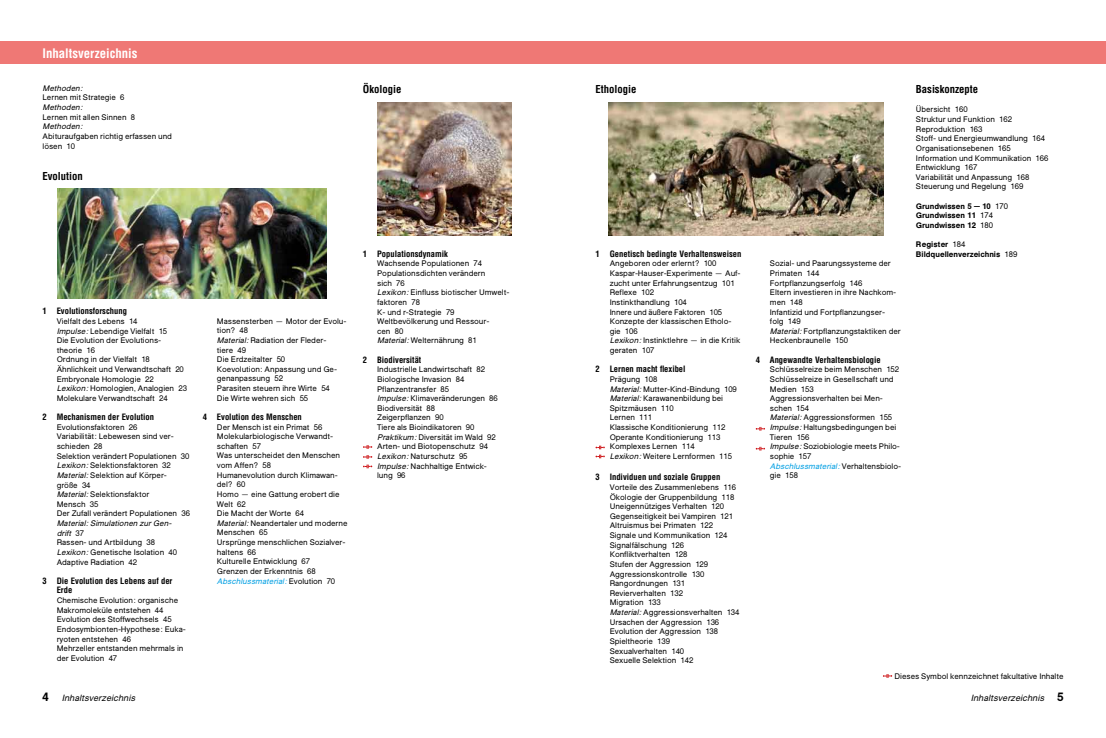
<style>
.page{position:relative;width:1106px;height:738px;background:#fff}
.page>*{position:absolute;margin:0;border:0;box-sizing:border-box;transform-origin:0 0}
.t1{font:700 condensed 12.8px "Helvetica";color:#fff}
.t2{font:700 condensed 10.7px "Helvetica";color:#000}
.t3{font:9.6px "Holsatia Kursiv";color:#000}
.t4{font:8.5px/9.6px "Holsatia Normal";color:#000}
.t5{font:8.5px/9.6px "Holsatia Halb Fett Normal";color:#000}
.s1{font-family:"Holsatia Kursiv"}
.s2{font-family:"Helvetica";font-weight:700;font-stretch:condensed}
.s3{font-family:"Holsatia Halb Fett Normal";font-size:12.8px}
.s4{font-family:"Holsatia Kursiv";color:#009fe3}
.s5{font-family:"Holsatia Normal"}
</style>
<div class="page">
<div style="left:0;top:41px;width:553px;height:23px;background:#ef7875"></div>
<svg style="left:363px;top:445px;width:9px;height:3px"></svg>
<svg style="left:363px;top:455px;width:9px;height:3px"></svg>
<svg style="left:363px;top:464px;width:9px;height:4px"></svg>
<img style="left:57px;top:188px;width:270px;height:110px">
<img style="left:378px;top:102px;width:133px;height:134px">
<div style="left:553px;top:41px;width:553px;height:23px;background:#ef7875"></div>
<svg style="left:883px;top:674px;width:9px;height:3px"></svg>
<svg style="left:595px;top:445px;width:10px;height:13px"></svg>
<svg style="left:755px;top:427px;width:10px;height:3px"></svg>
<svg style="left:755px;top:446px;width:10px;height:4px"></svg>
<img style="left:608px;top:102px;width:275px;height:134px">
<p class="t1" style="left:43px;top:45px;width:96px">Inhaltsverzeichnis</p>
<p class="t4" style="left:43px;top:83px;width:131px"><span class="s1">Methoden:<br></span>Lernen mit Strategie 6<br><span class="s1">Methoden:<br></span>Lernen mit allen Sinnen 8<br><span class="s1">Methoden:<br></span>Abituraufgaben richtig erfassen und lösen 10</p>
<p class="t2" style="left:43px;top:169px;width:42px">Evolution</p>
<p class="t2" style="left:363px;top:82px;width:40px">Ökologie</p>
<p class="t4" style="left:57px;top:306px;width:132px;text-indent:-14px"><span class="s2">1 Evolutionsforschung<br></span>Vielfalt des Lebens 14<br><span class="s1">Impulse:</span> Lebendige Vielfalt 15<br>Die Evolution der Evolutions&shy;theorie 16<br>Ordnung in der Vielfalt 18<br>Ähnlichkeit und Verwandtschaft 20<br>Embryonale Homologie 22<br><span class="s1">Lexikon:</span> Homologien, Analogien 23<br>Molekulare Verwandtschaft 24</p>
<p class="t4" style="left:57px;top:412px;width:135px;text-indent:-14px"><span class="s2">2 Mechanismen der Evolution<br></span>Evolutionsfaktoren 26<br>Variabilität: Lebewesen sind ver&shy;schieden 28<br>Selektion verändert Populationen 30<br><span class="s1">Lexikon:</span> Selektionsfaktoren 32<br><span class="s1">Material:</span> Selektion auf Körper&shy;größe 34<br><span class="s1">Material:</span> Selektionsfaktor<br>Mensch 35<br>Der Zufall verändert Populationen 36<br><span class="s1">Material: Simulationen zur Gen-<br>drift</span> 37<br>Rassen- und Artbildung 38<br><span class="s1">Lexikon:</span> Genetische Isolation 40<br>Adaptive Radiation 42</p>
<p class="t4" style="left:57px;top:575px;width:130px;text-indent:-14px"><span class="s2">3 Die Evolution des Lebens auf der<br>Erde<br></span>Chemische Evolution: organische<br>Makromoleküle entstehen 44<br>Evolution des Stoffwechsels 45<br>Endosymbionten-Hypothese: Euka&shy;ryoten entstehen 46<br>Mehrzeller entstanden mehrmals in der Evolution 47</p>
<p class="t3" style="left:43px;top:691px;width:94px"><span class="s3">4</span> Inhaltsverzeichnis</p>
<p class="t4" style="left:217px;top:316px;width:131px">Massensterben — Motor der Evolu&shy;tion? 48<br><span class="s1">Material:</span> Radiation der Fleder-<br>tiere 49<br>Die Erdzeitalter 50<br>Koevolution: Anpassung und Ge&shy;genanpassung 52<br>Parasiten steuern ihre Wirte 54<br>Die Wirte wehren sich 55</p>
<p class="t4" style="left:217px;top:412px;width:132px;text-indent:-14px"><span class="s2">4 Evolution des Menschen<br></span>Der Mensch ist ein Primat 56<br>Molekularbiologische Verwandt&shy;schaften 57<br>Was unterscheidet den Menschen vom Affen? 58<br>Humanevolution durch Klimawan&shy;del? 60<br>Homo — eine Gattung erobert die<br>Welt 62<br>Die Macht der Worte 64<br><span class="s1">Material:</span> Neandertaler und moderne<br>Menschen 65<br>Ursprünge menschlichen Sozialver&shy;haltens 66<br>Kulturelle Entwicklung 67<br>Grenzen der Erkenntnis 68<br><span class="s4">Abschlussmaterial:</span> Evolution 70</p>
<p class="t4" style="left:377px;top:249px;width:134px;text-indent:-14px"><span class="s2">1 Populationsdynamik<br></span>Wachsende Populationen 74<br>Populationsdichten verändern<br>sich 76<br><span class="s1">Lexikon:</span> Einfluss biotischer Umwelt&shy;faktoren 78<br>K- und r-Strategie 79<br>Weltbevölkerung und Ressour-<br>cen 80<br><span class="s1">Material:</span> Welternährung 81</p>
<p class="t4" style="left:377px;top:355px;width:122px;text-indent:-14px"><span class="s2">2 Biodiversität<br></span>Industrielle Landwirtschaft 82<br>Biologische Invasion 84<br>Pflanzentransfer 85<br><span class="s1">Impulse:</span> Klimaveränderungen 86<br>Biodiversität 88<br>Zeigerpflanzen 90<br>Tiere als Bioindikatoren 90<br><span class="s1">Praktikum:</span> Diversität im Wald 92<br>Arten- und Biotopenschutz 94<br><span class="s1">Lexikon:</span> Naturschutz 95<br><span class="s1">Impulse:</span> Nachhaltige Entwick&shy;lung 96</p>
<p class="t2" style="left:595px;top:82px;width:42px">Ethologie</p>
<p class="t4" style="left:609px;top:249px;width:133px;text-indent:-14px"><span class="s2">1 Genetisch bedingte Verhaltensweisen<br></span>Angeboren oder erlernt? 100<br>Kaspar-Hauser-Experimente — Auf&shy;zucht unter Erfahrungsentzug 101<br>Reflexe 102<br>Instinkthandlung 104<br>Innere und äußere Faktoren 105<br>Konzepte der klassischen Etholo&shy;gie 106<br><span class="s1">Lexikon:</span> Instinktlehre — in die Kritik geraten 107</p>
<p class="t4" style="left:609px;top:364px;width:129px;text-indent:-14px"><span class="s2">2 Lernen macht flexibel<br></span>Prägung 108<br><span class="s1">Material:</span> Mutter-Kind-Bindung 109<br><span class="s1">Material:</span> Karawanenbildung bei<br>Spitzmäusen 110<br>Lernen 111<br>Klassische Konditionierung 112<br>Operante Konditionierung 113<br>Komplexes Lernen 114<br><span class="s1">Lexikon:</span> Weitere Lernformen 115</p>
<p class="t4" style="left:609px;top:472px;width:131px;text-indent:-14px"><span class="s2">3 Individuen und soziale Gruppen<br></span>Vorteile des Zusammenlebens 116<br>Ökologie der Gruppenbildung 118<br>Uneigennütziges Verhalten 120<br>Gegenseitigkeit bei Vampiren 121<br>Altruismus bei Primaten 122<br>Signale und Kommunikation 124<br>Signalfälschung 126<br>Konfliktverhalten 128<br>Stufen der Aggression 129<br>Aggressionskontrolle 130<br>Rangordnungen 131<br>Revierverhalten 132<br>Migration 133<br><span class="s1">Material:</span> Aggressionsverhalten 134<br>Ursachen der Aggression 136<br>Evolution der Aggression 138<br>Spieltheorie 139<br>Sexualverhalten 140<br>Sexuelle Selektion 142</p>
<p class="t4" style="left:770px;top:259px;width:132px">Sozial- und Paarungssysteme der<br>Primaten 144<br>Fortpflanzungserfolg 146<br>Eltern investieren in ihre Nachkom&shy;men 148<br>Infantizid und Fortpflanzungser-<br>folg 149<br><span class="s1">Material:</span> Fortpflanzungstaktiken der<br>Heckenbraunelle 150</p>
<p class="t4" style="left:770px;top:355px;width:132px;text-indent:-14px"><span class="s2">4 Angewandte Verhaltensbiologie<br></span>Schlüsselreize beim Menschen 152<br>Schlüsselreize in Gesellschaft und<br>Medien 153<br>Aggressionsverhalten bei Men&shy;schen 154<br><span class="s1">Material:</span> Aggressionsformen 155<br><span class="s1">Impulse:</span> Haltungsbedingungen bei<br>Tieren 156<br><span class="s1">Impulse:</span> Soziobiologie meets Philo&shy;sophie 157<br><span class="s4">Abschlussmaterial:</span> Verhaltensbiolo&shy;gie 158</p>
<p class="t2" style="left:916px;top:82px;width:64px">Basiskonzepte</p>
<p class="t4" style="left:916px;top:105px;width:134px">Übersicht 160<br>Struktur und Funktion 162<br>Reproduktion 163<br>Stoff- und Energieumwandlung 164<br>Organisationsebenen 165<br>Information und Kommunikation 166<br>Entwicklung 167<br>Variabilität und Anpassung 168<br>Steuerung und Regelung 169</p>
<p class="t5" style="left:916px;top:201px;width:93px">Grundwissen 5—10 <span class="s5">170<br></span>Grundwissen 11 <span class="s5">174<br></span>Grundwissen 12 <span class="s5">180</span></p>
<p class="t5" style="left:916px;top:239px;width:103px">Register <span class="s5">184<br></span>Bildquellenverzeichnis <span class="s5">189</span></p>
<p class="t4" style="left:894px;top:671px;width:170px">Dieses Symbol kennzeichnet fakultative Inhalte</p>
<p class="t3" style="left:970px;top:691px;width:94px">Inhaltsverzeichnis <span class="s3">5</span></p>
</div>
